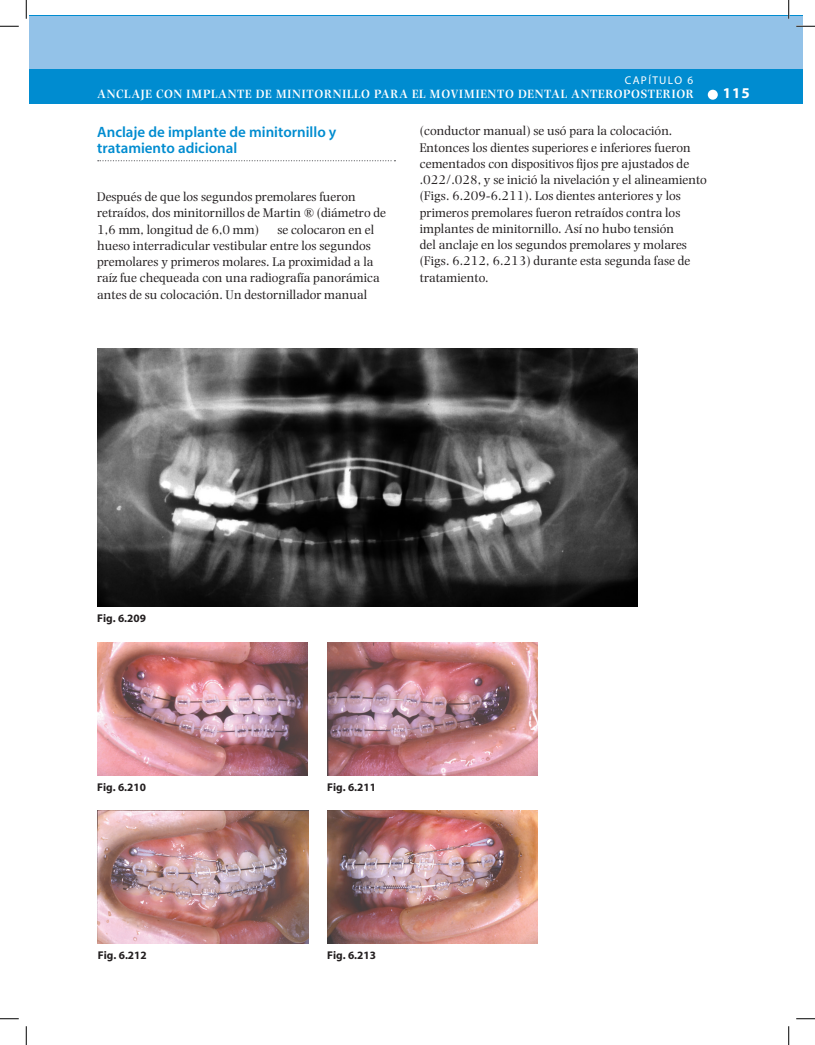
<style>
.page{position:relative;width:815px;height:1045px;background:#fff}
.page>*{position:absolute;margin:0;border:0;box-sizing:border-box;transform-origin:0 0}
.Subtitulo_2{font:600 15px/16.2px "Branding Sans";color:#008cd0}
.t1{font:700 15px "Branding Sans";color:#fff}
.Texto{font:13.12px/16.2px "Photina";color:#231f20}
.t2{font:600 12.5px "Photina";letter-spacing:.055em;color:#fff}
.Fig_Nº{font:700 11.25px "Branding Sans";color:#231f20}
.t3{font:11.25px "Branding Sans";letter-spacing:.12em;color:#fff}
</style>
<div class="page">
<div style="left:30px;top:16px;width:772px;height:88px;background:#008cd0"></div>
<div style="left:30px;top:16px;width:772px;height:52px;background:#93c2e8"></div>
<div style="left:707px;top:90px;width:10px;height:10px;background:#fff;border-radius:50%"></div>
<img style="left:97px;top:642px;width:210px;height:133px">
<img style="left:98px;top:811px;width:210px;height:132px">
<img style="left:327px;top:642px;width:210px;height:133px">
<img style="left:327px;top:811px;width:210px;height:132px">
<img style="left:97px;top:348px;width:540px;height:258px">
<svg style="left:98px;top:160px;width:297px;height:1px"></svg>
<svg style="left:0;top:25px;width:19px;height:2px"></svg>
<svg style="left:796px;top:25px;width:18px;height:2px"></svg>
<svg style="left:0;top:1018px;width:19px;height:1px"></svg>
<svg style="left:796px;top:1018px;width:18px;height:1px"></svg>
<svg style="left:25px;top:0;width:2px;height:19px"></svg>
<svg style="left:25px;top:1026px;width:2px;height:19px"></svg>
<svg style="left:787px;top:0;width:2px;height:19px"></svg>
<svg style="left:788px;top:1026px;width:1px;height:19px"></svg>
<p class="t3" style="left:624px;top:75px;width:70px">CAPÍTULO 6</p>
<p class="t2" style="left:97px;top:86px;width:598px">ANCLAJE CON IMPLANTE DE MINITORNILLO PARA EL MOVIMIENTO DENTAL ANTEROPOSTERIOR</p>
<p class="t1" style="left:722px;top:85px;width:28px">115</p>
<p class="Subtitulo_2" style="left:97px;top:124px;width:241px">Anclaje de implante de minitornillo y tratamiento adicional</p>
<p class="Texto" style="left:97px;top:189px;width:290px">Después de que los segundos premolares fueron retraídos, dos minitornillos de Martin ® (diámetro de<br>1,6 mm, longitud de 6,0 mm)</p>
<p class="Texto" style="left:97px;top:221px;width:284px;text-indent:180px">se colocaron en el hueso interradicular vestibular entre los segundos premolares y primeros molares. La proximidad a la raíz fue chequeada con una radiografía panorámica antes de su colocación. Un destornillador manual</p>
<p class="Texto" style="left:420px;top:123px;width:288px">(conductor manual) se usó para la colocación.<br>Entonces los dientes superiores e inferiores fueron cementados con dispositivos fijos pre ajustados de .022/.028, y se inició la nivelación y el alineamiento (Figs. 6.209-6.211). Los dientes anteriores y los primeros premolares fueron retraídos contra los implantes de minitornillo. Así no hubo tensión<br>del anclaje en los segundos premolares y molares (Figs. 6.212, 6.213) durante esta segunda fase de tratamiento.</p>
<p class="Fig_Nº" style="left:97px;top:613px;width:50px">Fig. 6.209</p>
<p class="Fig_Nº" style="left:97px;top:781px;width:50px">Fig. 6.210</p>
<p class="Fig_Nº" style="left:327px;top:781px;width:50px">Fig. 6.211</p>
<p class="Fig_Nº" style="left:98px;top:949px;width:50px">Fig. 6.212</p>
<p class="Fig_Nº" style="left:327px;top:949px;width:50px">Fig. 6.213</p>
</div>
